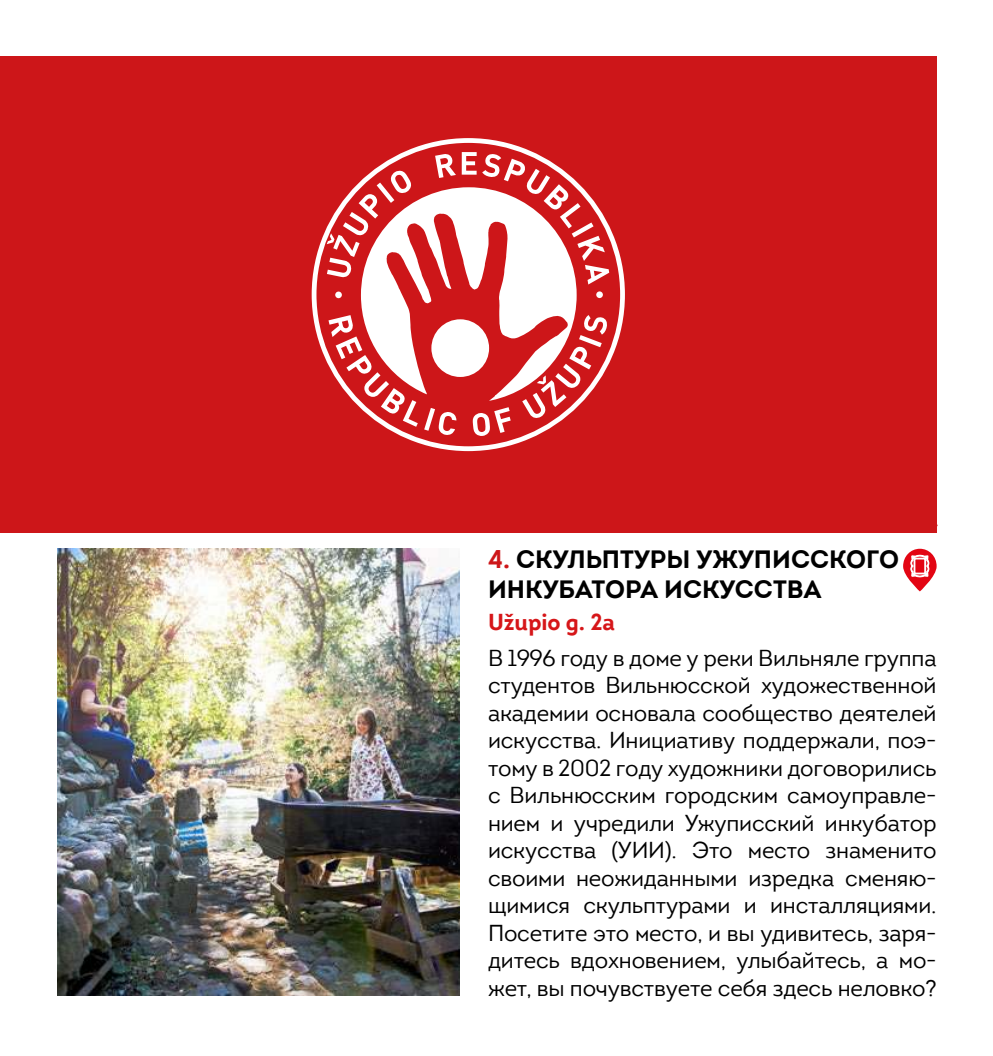
<style>
.page{position:relative;width:993px;height:1056px;background:#fff}
.page>*{position:absolute;margin:0;border:0;box-sizing:border-box;transform-origin:0 0}
.t1{font:700 25px/30px "Intro";color:#000}
.t2{font:22.5px/27.5px "Intro";letter-spacing:-.01em;color:#000;text-align:justify}
.t3{font:700 22.5px "Intro";letter-spacing:-.005em;color:#d61619}
.s1{color:#cd1619}
</style>
<div class="page">
<svg style="left:903px;top:548px;width:33px;height:44px"></svg>
<div style="left:0;top:57px;width:936px;height:476px;background:#cd1619"></div>
<svg style="left:311px;top:138px;width:313px;height:313px"></svg>
<img style="left:57px;top:549px;width:402px;height:446px">
<p class="t1" style="left:488px;top:544px;width:412px"><span class="s1">4.</span> СКУЛЬПТУРЫ УЖУПИССКОГО<br>ИНКУБАТОРА ИСКУССТВА</p>
<p class="t3" style="left:488px;top:608px;width:128px">Užupio g. 2a</p>
<p class="t2" style="left:488px;top:644px;width:450px">В 1996 году в доме у реки Вильняле группа студентов Вильнюсской художественной академии основала сообщество деятелей искусства. Инициативу поддержали, поэ&shy;тому в 2002 году художники договорились с Вильнюсским городским самоуправле&shy;нием и учредили Ужуписский инкубатор искусства (УИИ). Это место знаменито своими неожиданными изредка сменяю&shy;щимися скульптурами и инсталляциями.<br>Посетите это место, и вы удивитесь, заря&shy;дитесь вдохновением, улыбайтесь, а мо&shy;жет, вы почувствуете себя здесь неловко?</p>
</div>
